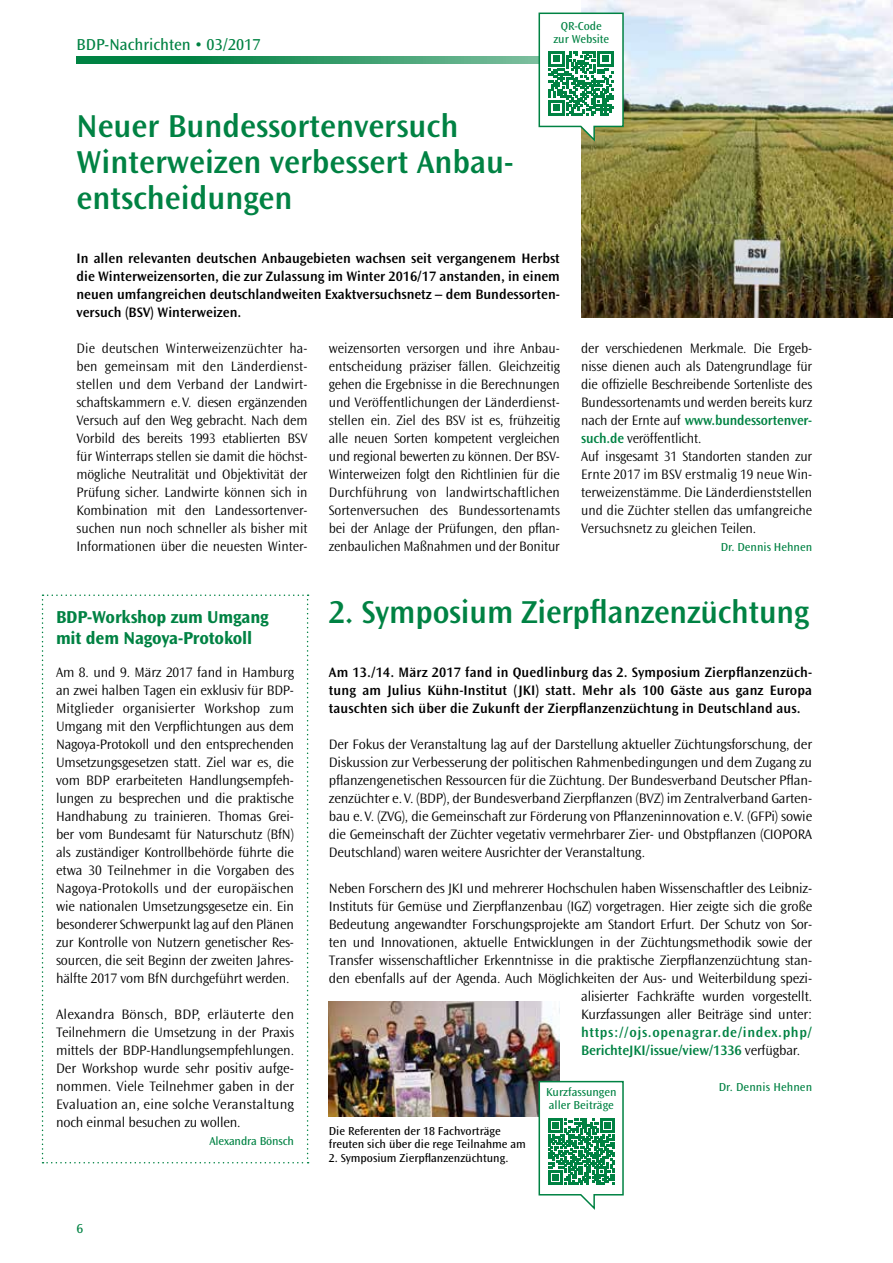
<style>
.page{position:relative;width:893px;height:1263px;background:#fff}
.page>*{position:absolute;margin:0;border:0;box-sizing:border-box;transform-origin:0 0}
.t1{font:600 33px/36px "Ocean Sans";color:#008243}
.t2{font:700 18px/21px "Ocean Sans";letter-spacing:-.01em;color:#008243}
.t3{font:16.5px "Ocean Sans";color:#008243}
.t4{font:300 14.25px/18px "Ocean Sans";letter-spacing:-.01em;color:#000;text-align:justify}
.t5{font:600 14.25px/18px "Ocean Sans";letter-spacing:.01em;color:#000;text-align:justify}
.t6{font:600 14.25px/18px "Ocean Sans";letter-spacing:.035em;color:#008243}
.t7{font:13.5px "Ocean Sans";color:#008243}
.t8{font:12px/13.5px "Ocean Sans";color:#000}
.t9{font:12px/13.5px "Ocean Sans";color:#008243;text-align:center}
.s1{font-weight:600;color:#008243}
.s2{font-weight:300;color:#000}
</style>
<div class="page">
<svg style="left:77px;top:57px;width:461px;height:7px;background:#2f9865"></svg>
<svg style="left:42px;top:594px;width:267px;height:569px"></svg>
<img style="left:329px;top:1001px;width:231px;height:116px">
<img style="left:581px;top:0;width:312px;height:317px">
<svg style="left:538px;top:12px;width:86px;height:131px"></svg>
<svg style="left:538px;top:1080px;width:86px;height:130px"></svg>
<p class="t3" style="left:77px;top:35px;width:185px">BDP-Nachrichten • 03/2017</p>
<p class="t9" style="left:553px;top:19px;width:57px">QR-Code zur Website</p>
<h1 class="t1" style="left:77px;top:109px;width:439px">Neuer Bundessortenversuch<br>Winterweizen verbessert Anbau&shy;entscheidungen</h1>
<p class="t5" style="left:77px;top:250px;width:485px">In allen relevanten deutschen Anbaugebieten wachsen seit vergangenem Herbst die Winterweizensorten, die zur Zulassung im Winter 2016/17 anstanden, in einem neuen umfangreichen deutschlandweiten Exaktversuchsnetz – dem Bundessorten&shy;versuch (BSV) Winterweizen.</p>
<p class="t4" style="left:77px;top:340px;width:233px">Die deutschen Winterweizenzüchter ha&shy;ben gemeinsam mit den Länderdienst&shy;stellen und dem Verband der Landwirt&shy;schaftskammern e.V. diesen ergänzenden Versuch auf den Weg gebracht. Nach dem Vorbild des bereits 1993 etablierten BSV für Winterraps stellen sie damit die höchst&shy;mögliche Neutralität und Objektivität der Prüfung sicher. Landwirte können sich in Kombination mit den Landessortenver&shy;suchen nun noch schneller als bisher mit Informationen über die neuesten Winter-</p>
<p class="t4" style="left:329px;top:340px;width:233px">weizensorten versorgen und ihre Anbau&shy;entscheidung präziser fällen. Gleichzeitig gehen die Ergebnisse in die Berechnungen und Veröffentlichungen der Länderdienst&shy;stellen ein. Ziel des BSV ist es, frühzeitig alle neuen Sorten kompetent vergleichen und regional bewerten zu können. Der BSV-Winterweizen folgt den Richtlinien für die Durchführung von landwirtschaftlichen Sortenversuchen des Bundessortenamts bei der Anlage der Prüfungen, den pflan&shy;zenbaulichen Maßnahmen und der Bonitur</p>
<p class="t4" style="left:581px;top:340px;width:233px;text-align:left">der verschiedenen Merkmale. Die Ergeb&shy;nisse dienen auch als Datengrundlage für die offizielle Beschreibende Sortenliste des Bundessortenamts und werden bereits kurz nach der Ernte auf <span class="s1">www.bundessortenver&shy;such.de</span> veröffentlicht.<br>Auf insgesamt 31 Standorten standen zur Ernte 2017 im BSV erstmalig 19 neue Win&shy;terweizenstämme. Die Länderdienststellen und die Züchter stellen das umfangreiche Versuchsnetz zu gleichen Teilen.</p>
<p class="t9" style="left:721px;top:541px;width:93px">Dr. Dennis Hehnen</p>
<p class="t2" style="left:56px;top:607px;width:214px">BDP-Workshop zum Umgang mit dem Nagoya-Protokoll</p>
<p class="t4" style="left:56px;top:664px;width:240px">Am 8. und 9. März 2017 fand in Hamburg an zwei halben Tagen ein exklusiv für BDP-Mitglieder organisierter Workshop zum Umgang mit den Verpflichtungen aus dem Nagoya-Protokoll und den entsprechenden Umsetzungsgesetzen statt. Ziel war es, die vom BDP erarbeiteten Handlungsempfeh&shy;lungen zu besprechen und die praktische Handhabung zu trainieren. Thomas Grei&shy;ber vom Bundesamt für Naturschutz (BfN) als zuständiger Kontrollbehörde führte die etwa 30 Teilnehmer in die Vorgaben des Nagoya-Protokolls und der europäischen wie nationalen Umsetzungsgesetze ein. Ein besonderer Schwerpunkt lag auf den Plänen zur Kontrolle von Nutzern genetischer Res&shy;sourcen, die seit Beginn der zweiten Jahres&shy;hälfte 2017 vom BfN durchgeführt werden.</p>
<p class="t4" style="left:56px;top:1006px;width:240px">Alexandra Bönsch, BDP, erläuterte den Teilnehmern die Umsetzung in der Praxis mittels der BDP-Handlungsempfehlungen.<br>Der Workshop wurde sehr positiv aufge&shy;nommen. Viele Teilnehmer gaben in der Evaluation an, eine solche Veranstaltung noch einmal besuchen zu wollen.</p>
<p class="t9" style="left:209px;top:1135px;width:86px">Alexandra Bönsch</p>
<p class="t7" style="left:77px;top:1221px;width:8px">6</p>
<h1 class="t1" style="left:329px;top:595px;width:482px">2. Symposium Zierpflanzenzüchtung</h1>
<p class="t5" style="left:329px;top:664px;width:485px">Am 13./14. März 2017 fand in Quedlinburg das 2. Symposium Zierpflanzenzüch&shy;tung am Julius Kühn-Institut (JKI) statt. Mehr als 100 Gäste aus ganz Europa tauschten sich über die Zukunft der Zierpflanzenzüchtung in Deutschland aus.</p>
<p class="t4" style="left:329px;top:736px;width:485px">Der Fokus der Veranstaltung lag auf der Darstellung aktueller Züchtungsforschung, der Diskussion zur Verbesserung der politischen Rahmenbedingungen und dem Zugang zu pflanzengenetischen Ressourcen für die Züchtung. Der Bundesverband Deutscher Pflan&shy;zenzüchter e.V. (BDP), der Bundesverband Zierpflanzen (BVZ) im Zentralverband Garten&shy;bau e.V. (ZVG), die Gemeinschaft zur Förderung von Pflanzeninnovation e.V. (GFPi) sowie die Gemeinschaft der Züchter vegetativ vermehrbarer Zier- und Obstpflanzen (CIOPORA Deutschland) waren weitere Ausrichter der Veranstaltung.</p>
<p class="t4" style="left:329px;top:880px;width:485px;text-align:right">Neben Forschern des JKI und mehrerer Hochschulen haben Wissenschaftler des Leibniz-Instituts für Gemüse und Zierpflanzenbau (IGZ) vorgetragen. Hier zeigte sich die große Bedeutung angewandter Forschungsprojekte am Standort Erfurt. Der Schutz von Sor&shy;ten und Innovationen, aktuelle Entwicklungen in der Züchtungsmethodik sowie der Transfer wissenschaftlicher Erkenntnisse in die praktische Zierpflanzenzüchtung stan&shy;den ebenfalls auf der Agenda. Auch Möglichkeiten der Aus- und Weiterbildung spezi&shy;alisierter Fachkräfte wurden vorgestellt.<br>Kurzfassungen aller Beiträge sind unter:</p>
<p class="t6" style="left:581px;top:1024px;width:233px">https://ojs.openagrar.de/index.php/<br>BerichteJKI/issue/view/1336 <span class="s2">verfügbar.</span></p>
<p class="t9" style="left:719px;top:1081px;width:95px">Dr. Dennis Hehnen</p>
<p class="t8" style="left:329px;top:1124px;width:199px">Die Referenten der 18 Fachvorträge freuten sich über die rege Teilnahme am</p>
<p class="t8" style="left:329px;top:1151px;width:181px">2. Symposium Zierpflanzenzüchtung.</p>
<p class="t9" style="left:546px;top:1085px;width:72px;text-align:left">Kurzfassungen aller Beiträge</p>
</div>
